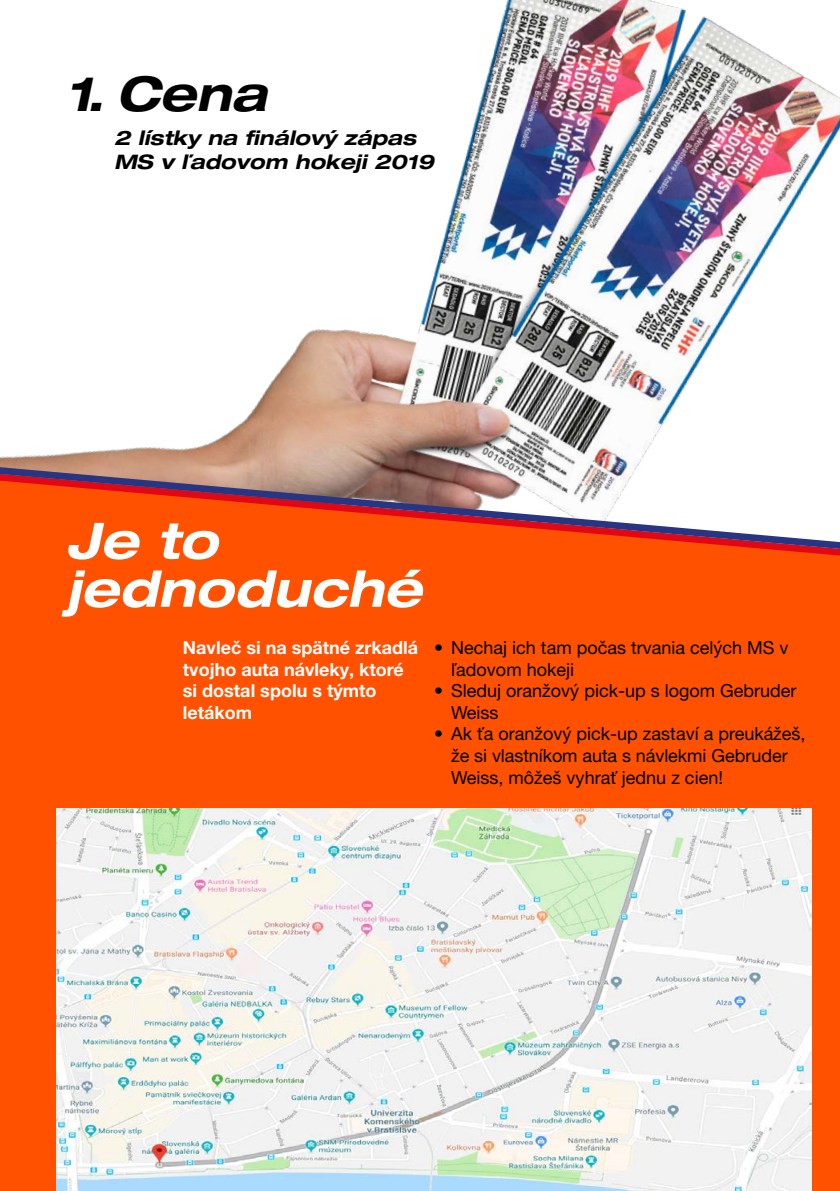
<style>
.page{position:relative;width:840px;height:1191px;background:#fff}
.page>*{position:absolute;margin:0;border:0;box-sizing:border-box;transform-origin:0 0}
.t1{font:italic 700 expanded 50px/48.2px "Helvetica Neue LT Pro";color:#fff}
.t2{font:italic 700 expanded 48px "Helvetica Neue LT Pro";color:#000}
.t3{font:italic 700 expanded 20px/24px "Helvetica Neue LT Pro";color:#000}
.t4{font:18px/21.6px "Helvetica Neue LT Pro";color:#000}
.t5{font:700 18px/21.6px "Helvetica Neue LT Pro";color:#fff}
</style>
<div class="page">
<img style="left:0;top:0;width:839px;height:467px">
<div style="left:0;top:555px;width:839px;height:636px;background:#ff5100"></div>
<img style="left:57px;top:808px;width:754px;height:383px">
<div style="left:0;top:549px;width:839px;height:6px;background:#ff5100"></div>
<svg style="left:0;top:467px;width:839px;height:82px"></svg>
<h2 class="t2" style="left:66px;top:62px;width:202px">1. Cena</h2>
<p class="t3" style="left:114px;top:125px;width:321px">2 lístky na finálový zápas<br>MS v ľadovom hokeji 2019</p>
<h1 class="t1" style="left:66px;top:514px;width:357px">Je to jednoduché</h1>
<p class="t5" style="left:183px;top:636px;width:236px">Navleč si na spätné zrkadlá tvojho auta návleky, ktoré si dostal spolu s týmto letákom</p>
<p class="t4" style="left:451px;top:636px;width:339px;text-indent:-17px">• Nechaj ich tam počas trvania celých MS v ľadovom hokeji</p>
<p class="t4" style="left:451px;top:679px;width:347px;text-indent:-17px">• Sleduj oranžový pick-up s logom Gebruder<br>Weiss</p>
<p class="t4" style="left:451px;top:722px;width:355px;text-indent:-17px">• Ak ťa oranžový pick-up zastaví a preukážeš, že si vlastníkom auta s návlekmi Gebruder<br>Weiss, môžeš vyhrať jednu z cien!</p>
</div>
